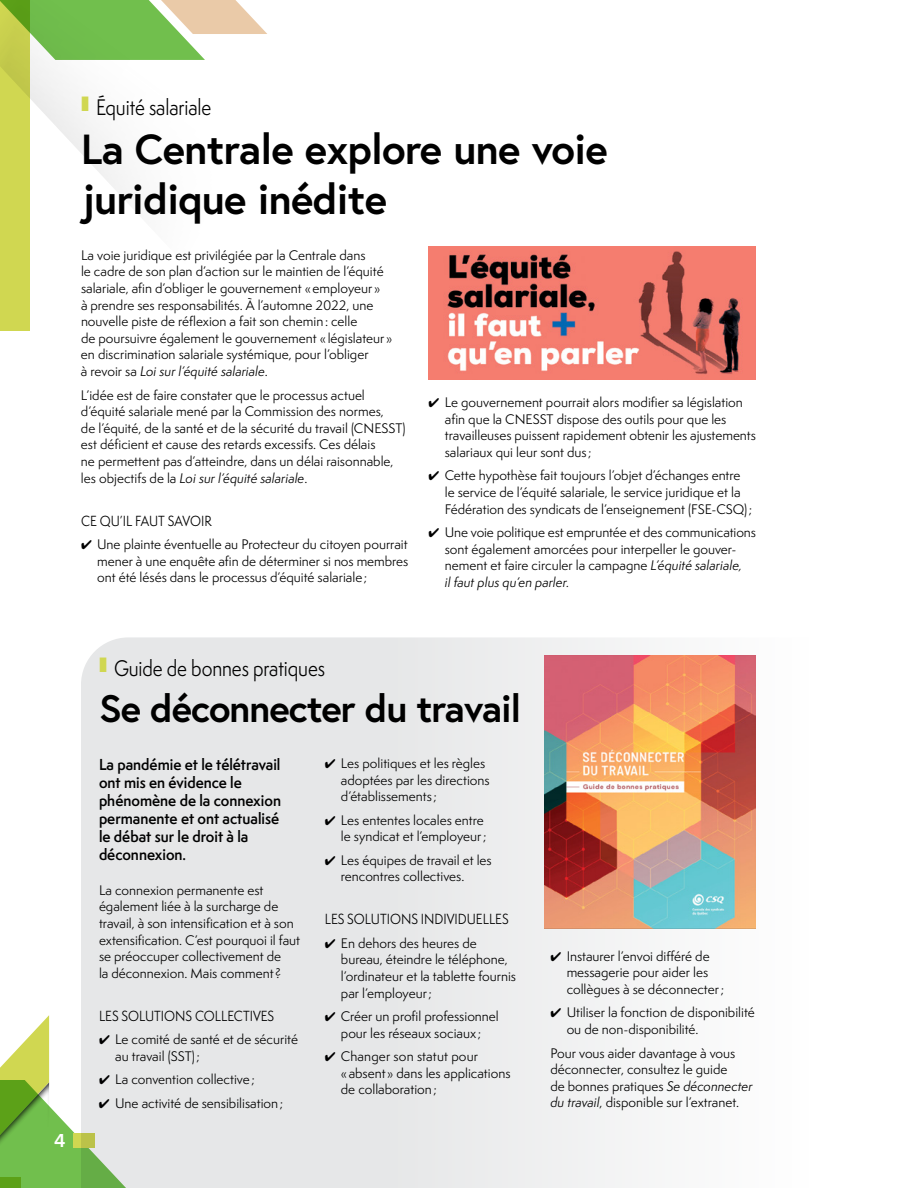
<style>
.page{position:relative;width:918px;height:1188px;background:#fff}
.page>*{position:absolute;margin:0;border:0;box-sizing:border-box;transform-origin:0 0}
.t1{font:700 42px/49.5px "Europa";letter-spacing:-.015em;color:#000}
.t2{font:700 38.25px "Europa";letter-spacing:-.025em;color:#000}
.t3{font:20.7px "Semplicita Pro";letter-spacing:-.005em;color:#000;scale:.87 1}
.t4{font:600 19.5px "Proxima Nova";color:#fff}
.t5{font:600 14.7px/18px "Semplicita Pro";color:#000;scale:.95 1}
.t6{font:13.5px "Semplicita Pro";color:#000;scale:.9 1}
.t7{font:12.75px/16.6px "Semplicita Pro";color:#000}
.s1{font-style:italic}
</style>
<div class="page">
<svg style="left:0;top:60px;width:132px;height:270px"></svg>
<svg style="left:0;top:0;width:267px;height:60px"></svg>
<svg style="left:0;top:1015px;width:81px;height:173px"></svg>
<div style="left:0;top:1177px;width:21px;height:11px;background:#5ca118"></div>
<div style="left:73px;top:1133px;width:22px;height:14px;background:#d0d751"></div>
<img style="left:428px;top:246px;width:328px;height:133px">
<svg style="left:81px;top:637px;width:675px;height:551px;fill:#e6e7e8"></svg>
<img style="left:545px;top:655px;width:211px;height:273px">
<h3 class="t3" style="left:81px;top:92px;width:151px"><sup>❙</sup> Équité salariale</h3>
<h1 class="t1" style="left:81px;top:124px;width:528px">La Centrale explore une voie juridique inédite</h1>
<p class="t7" style="left:81px;top:246px;width:313px">La voie juridique est privilégiée par la Centrale dans<br>le cadre de son plan d’action sur le maintien de l’équité salariale, afin d’obliger le gouvernement «employeur »<br>à prendre ses responsabilités. À l’automne 2022, une nouvelle piste de réflexion a fait son chemin: celle<br>de poursuivre également le gouvernement « législateur » en discrimination salariale systémique, pour l’obliger<br>à revoir sa <span class="s1">Loi sur l’équité salariale</span>.</p>
<p class="t7" style="left:81px;top:386px;width:326px">L’idée est de faire constater que le processus actuel d’équité salariale mené par la Commission des normes,<br>de l’équité, de la santé et de la sécurité du travail (CNESST) est déficient et cause des retards excessifs. Ces délais<br>ne permettent pas d’atteindre, dans un délai raisonnable, les objectifs de la <span class="s1">Loi sur l’équité salariale</span>.</p>
<p class="t6" style="left:81px;top:511px;width:147px">CE QU’IL FAUT SAVOIR</p>
<p class="t7" style="left:97px;top:536px;width:313px;text-align:justify;text-indent:-16px">✔ Une plainte éventuelle au Protecteur du citoyen pourrait mener à une enquête afin de déterminer si nos membres ont été lésés dans le processus d’équité salariale;</p>
<p class="t7" style="left:445px;top:394px;width:313px;text-indent:-16px">✔ Le gouvernement pourrait alors modifier sa législation afin que la CNESST dispose des outils pour que les travailleuses puissent rapidement obtenir les ajustements salariaux qui leur sont dus ;</p>
<p class="t7" style="left:445px;top:467px;width:309px;text-indent:-16px">✔ Cette hypothèse fait toujours l’objet d’échanges entre le service de l’équité salariale, le service juridique et la<br>Fédération des syndicats de l’enseignement (FSE-CSQ);</p>
<p class="t7" style="left:445px;top:524px;width:313px;text-indent:-16px">✔ Une voie politique est empruntée et des communications sont également amorcées pour interpeller le gouver&shy;nement et faire circuler la campagne <span class="s1">L’équité salariale,<br>il faut plus qu’en parler.</span></p>
<h3 class="t4" style="left:54px;top:1131px;width:13px">4</h3>
<h3 class="t3" style="left:99px;top:653px;width:261px"><sup>❙</sup> Guide de bonnes pratiques</h3>
<h2 class="t2" style="left:99px;top:683px;width:424px">Se déconnecter du travail</h2>
<p class="t5" style="left:99px;top:755px;width:193px">La pandémie et le télétravail ont mis en évidence le phénomène de la connexion permanente et ont actualisé le débat sur le droit à la déconnexion.</p>
<p class="t7" style="left:99px;top:881px;width:203px">La connexion permanente est également liée à la surcharge de travail, à son intensification et à son extensification. C’est pourquoi il faut se préoccuper collectivement de<br>la déconnexion. Mais comment ?</p>
<p class="t6" style="left:99px;top:1006px;width:196px">LES SOLUTIONS COLLECTIVES</p>
<p class="t7" style="left:115px;top:1031px;width:184px;text-indent:-16px">✔ Le comité de santé et de sécurité au travail (SST);</p>
<p class="t7" style="left:99px;top:1071px;width:157px">✔ La convention collective;</p>
<p class="t7" style="left:99px;top:1094px;width:186px">✔ Une activité de sensibilisation;</p>
<p class="t7" style="left:341px;top:755px;width:150px;text-indent:-16px">✔ Les politiques et les règles adoptées par les directions d’établissements ;</p>
<p class="t7" style="left:325px;top:811px;width:163px;text-align:right">✔ Les ententes locales entre le syndicat et l’employeur;</p>
<p class="t7" style="left:341px;top:851px;width:152px;text-indent:-16px">✔ Les équipes de travail et les rencontres collectives.</p>
<p class="t6" style="left:325px;top:910px;width:206px">LES SOLUTIONS INDIVIDUELLES</p>
<p class="t7" style="left:341px;top:934px;width:177px;text-indent:-16px">✔ En dehors des heures de bureau, éteindre le téléphone, l’ordinateur et la tablette fournis par l’employeur;</p>
<p class="t7" style="left:325px;top:1008px;width:176px;text-align:center">✔ Créer un profil professionnel pour les réseaux sociaux ;</p>
<p class="t7" style="left:341px;top:1048px;width:171px;text-indent:-16px">✔ Changer son statut pour «absent » dans les applications de collaboration;</p>
<p class="t7" style="left:567px;top:948px;width:159px;text-indent:-16px">✔ Instaurer l’envoi différé de messagerie pour aider les collègues à se déconnecter;</p>
<p class="t7" style="left:567px;top:1004px;width:190px;text-indent:-16px">✔ Utiliser la fonction de disponibilité ou de non-disponibilité.</p>
<p class="t7" style="left:550px;top:1044px;width:204px">Pour vous aider davantage à vous déconnecter, consultez le guide<br>de bonnes pratiques <span class="s1">Se déconnecter du travail</span>, disponible sur l’extranet.</p>
</div>
